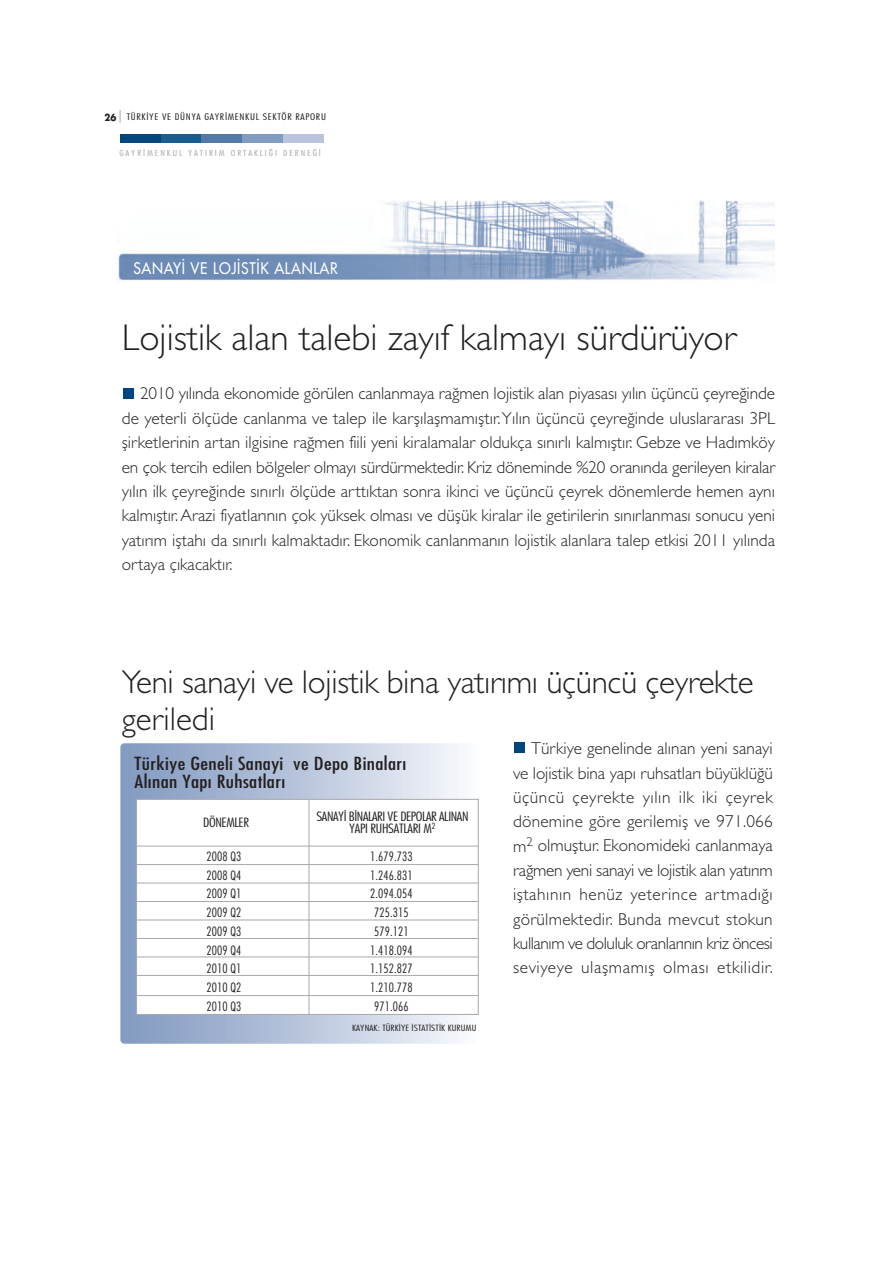
<style>
.page{position:relative;width:893px;height:1263px;background:#fff}
.page>*{position:absolute;margin:0;border:0;box-sizing:border-box;transform-origin:0 0}
.t1{font:300 37.35px "Gill Sans";color:#231f20}
.t2{font:300 33px/36.9px "Gill Sans";letter-spacing:-.01em;color:#231f20}
.t3{font:17.55px/17.5px "Futura Condensed";letter-spacing:.02em;color:#231f20;scale:1.2 1}
.t4{font:300 17.25px/24.3px "Gill Sans";color:#231f20;text-align:justify}
.t5{font:15.6px "Futura Turk";letter-spacing:.05em;color:#fff;scale:.9 1}
.t6{font:300 condensed 12.45px "Futura";letter-spacing:.01em;color:#231f20}
.t7{font:300 condensed 12.45px/12.5px "Futura";letter-spacing:-.025em;color:#231f20;text-align:center;scale:1.2 1}
.t8{font:300 condensed 12.45px "Futura";letter-spacing:-.02em;color:#231f20;scale:1.2 1}
.t9{font:9.6px "Futura Bold Turk";color:#231f20;scale:.9 1}
.t10{font:300 condensed 8.85px "Futura";letter-spacing:.055em;color:#231f20;scale:1.3 1}
.t11{font:300 condensed 8.4px "Futura";letter-spacing:.01em;color:#231f20;scale:1.3 1}
.t12{font:300 condensed 7.95px "Futura";letter-spacing:.185em;color:#a8a9ad;scale:1.3 1}
</style>
<div class="page">
<img style="left:118px;top:201px;width:656px;height:81px">
<div style="left:123px;top:388px;width:10px;height:10px;background:#00467e"></div>
<div style="left:120px;top:743px;width:358px;height:301px;background:linear-gradient(to right,#7d96be,#f8f8fc);border-radius:4px"></div>
<div style="left:136px;top:799px;width:342px;height:216px;background:#fff;border:1px solid #a8a9ad"></div>
<hr style="left:136px;top:846px;width:342px;height:1px;background:#a8a9ad">
<hr style="left:136px;top:864px;width:342px;height:1px;background:#a8a9ad">
<hr style="left:136px;top:883px;width:342px;height:1px;background:#a8a9ad">
<hr style="left:136px;top:901px;width:342px;height:1px;background:#a8a9ad">
<hr style="left:136px;top:920px;width:342px;height:1px;background:#a8a9ad">
<hr style="left:136px;top:938px;width:342px;height:1px;background:#a8a9ad">
<hr style="left:136px;top:957px;width:342px;height:1px;background:#a8a9ad">
<hr style="left:136px;top:975px;width:342px;height:1px;background:#a8a9ad">
<hr style="left:309px;top:799px;width:1px;height:215px;background:#a8a9ad">
<div style="left:514px;top:743px;width:10px;height:10px;background:#00467e"></div>
<div style="left:120px;top:134px;width:204px;height:8px;background:#b9c5dc"></div>
<div style="left:120px;top:134px;width:41px;height:8px;background:#00467e"></div>
<div style="left:161px;top:134px;width:40px;height:8px;background:#1a5d93"></div>
<div style="left:201px;top:134px;width:41px;height:8px;background:#5379a8"></div>
<div style="left:242px;top:134px;width:41px;height:8px;background:#829bc1"></div>
<svg style="left:120px;top:110px;width:1px;height:13px"></svg>
<hr style="left:136px;top:995px;width:342px;height:1px;background:#a8a9ad">
<p class="t9" style="left:104px;top:113px;width:15px">26</p>
<p class="t10" style="left:127px;top:113px;width:155px">TÜRK‹YE VE DÜNYA GAYR‹MENKUL SEKTÖR RAPORU</p>
<p class="t12" style="left:119px;top:149px;width:156px">GAYR‹MENKUL YATIRIM ORTAKLI⁄I DERNE⁄‹</p>
<p class="t5" style="left:133px;top:261px;width:228px">SANAY‹ VE LOJ‹ST‹K ALANLAR</p>
<h1 class="t1" style="left:122px;top:325px;width:616px">Lojistik alan talebi zayıf kalmayı sürdürüyor</h1>
<p class="t4" style="left:122px;top:383px;width:654px;text-indent:18px">2010 yılında ekonomide görülen canlanmaya rağmen lojistik alan piyasası yılın üçüncü çeyreğinde de yeterli ölçüde canlanma ve talep ile karşılaşmamıştır. Yılın üçüncü çeyreğinde uluslararası 3PL şirketlerinin artan ilgisine rağmen fiili yeni kiralamalar oldukça sınırlı kalmıştır. Gebze ve Hadımköy en çok tercih edilen bölgeler olmayı sürdürmektedir. Kriz döneminde %20 oranında gerileyen kiralar yılın ilk çeyreğinde sınırlı ölçüde arttıktan sonra ikinci ve üçüncü çeyrek dönemlerde hemen aynı kalmıştır. Arazi fiyatlarının çok yüksek olması ve düşük kiralar ile getirilerin sınırlanması sonucu yeni yatırım iştahı da sınırlı kalmaktadır. Ekonomik canlanmanın lojistik alanlara talep etkisi 2011 yılında ortaya çıkacaktır.</p>
<h2 class="t2" style="left:122px;top:667px;width:633px">Yeni sanayi ve lojistik bina yatırımı üçüncü çeyrekte geriledi</h2>
<p class="t4" style="left:513px;top:738px;width:261px;text-indent:18px">Türkiye genelinde alınan yeni sanayi ve lojistik bina yapı ruhsatları büyüklüğü üçüncü çeyrekte yılın ilk iki çeyrek dönemine göre gerilemiş ve 971.066 m<sup>2</sup> olmuştur. Ekonomideki canlanmaya rağmen yeni sanayi ve lojistik alan yatırım iştahının henüz yeterince artmadığı görülmektedir. Bunda mevcut stokun kullanım ve doluluk oranlarının kriz öncesi seviyeye ulaşmamış olması etkilidir.</p>
<p class="t3" style="left:135px;top:756px;width:228px">Türkiye Geneli Sanayi ve Depo Binalar›<br>Al›nan Yap› Ruhsatlar›</p>
<p class="t8" style="left:203px;top:817px;width:40px">DÖNEMLER</p>
<p class="t7" style="left:316px;top:811px;width:128px">SANAY‹ B‹NALARI VE DEPOLAR ALINAN<br>YAPI RUHSATLARI M<sup>2</sup></p>
<p class="t6" style="left:206px;top:851px;width:36px">2008 Q3</p>
<p class="t6" style="left:370px;top:851px;width:44px">1.679.733</p>
<p class="t6" style="left:206px;top:870px;width:36px">2008 Q4</p>
<p class="t6" style="left:370px;top:870px;width:44px">1.246.831</p>
<p class="t6" style="left:206px;top:888px;width:36px">2009 Q1</p>
<p class="t6" style="left:370px;top:888px;width:44px">2.094.054</p>
<p class="t6" style="left:206px;top:907px;width:36px">2009 Q2</p>
<p class="t6" style="left:374px;top:907px;width:36px">725.315</p>
<p class="t6" style="left:206px;top:926px;width:36px">2009 Q3</p>
<p class="t6" style="left:374px;top:926px;width:36px">579.121</p>
<p class="t6" style="left:206px;top:944px;width:36px">2009 Q4</p>
<p class="t6" style="left:370px;top:944px;width:44px">1.418.094</p>
<p class="t6" style="left:206px;top:963px;width:36px">2010 Q1</p>
<p class="t6" style="left:370px;top:963px;width:44px">1.152.827</p>
<p class="t6" style="left:206px;top:982px;width:36px">2010 Q2</p>
<p class="t6" style="left:370px;top:982px;width:44px">1.210.778</p>
<p class="t6" style="left:206px;top:1001px;width:36px">2010 Q3</p>
<p class="t6" style="left:374px;top:1001px;width:36px">971.066</p>
<p class="t11" style="left:352px;top:1024px;width:97px">KAYNAK: TÜRK‹YE ‹STAT‹ST‹K KURUMU</p>
</div>
